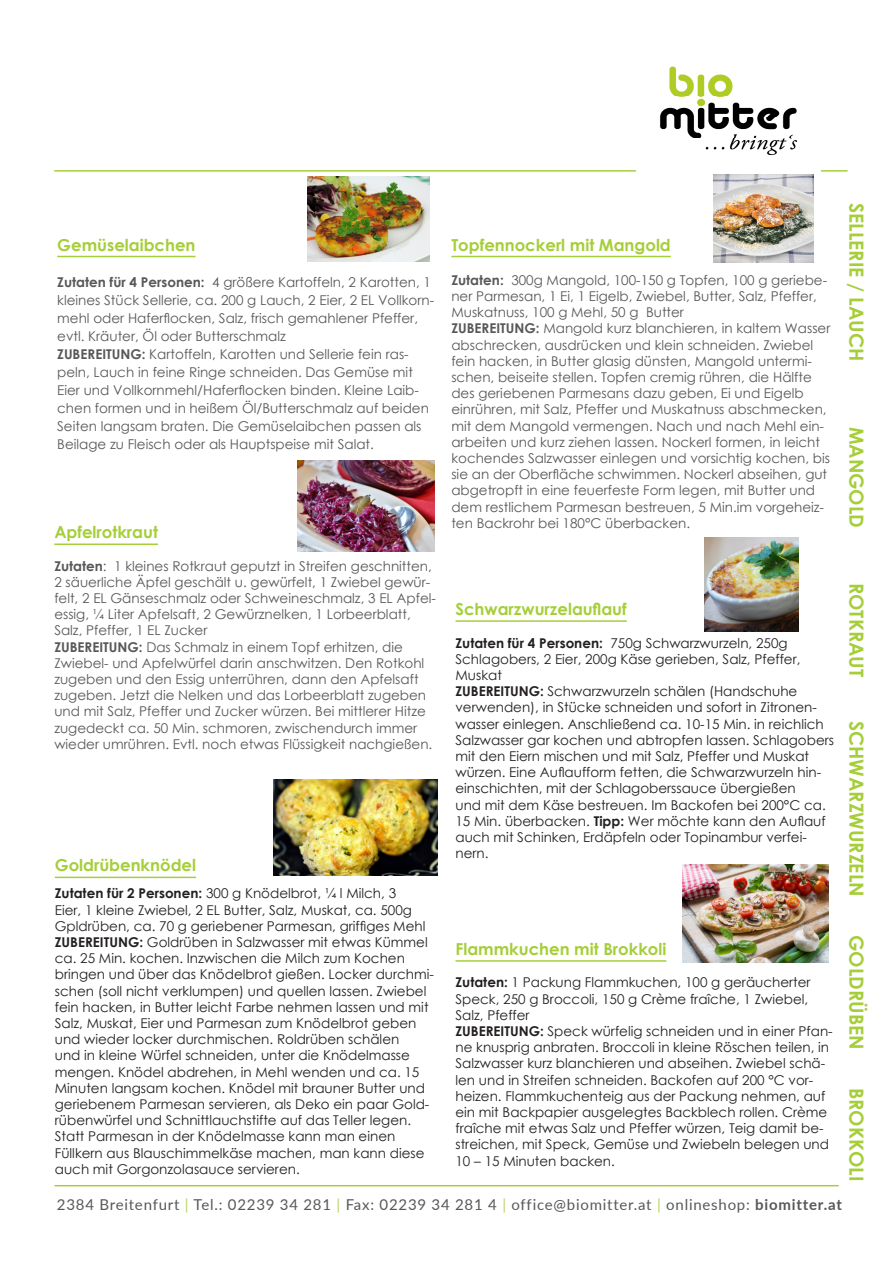
<style>
.page{position:relative;width:893px;height:1263px;background:#fff}
.page>*{position:absolute;margin:0;border:0;box-sizing:border-box;transform-origin:0 0}
.t1{font:700 19.5px "Century Gothic";color:#a6ce39}
.t2{font:700 16.5px "Century Gothic";color:#a6ce39}
.t3{font:15px "Lato";letter-spacing:.05em;color:#57585a}
.t4{font:13.5px/16.2px "Century Gothic";color:#231f20}
.t5{font:13.5px/16.2px "Century Gothic";color:#57585a}
.s1{font-weight:700}
.s2{color:#b6d65f}
</style>
<div class="page">
<img style="left:683px;top:865px;width:146px;height:97px">
<img style="left:274px;top:780px;width:163px;height:96px">
<img style="left:714px;top:174px;width:100px;height:89px">
<hr style="left:55px;top:1185px;width:783px;height:1px;background:#a6ce39">
<hr style="left:55px;top:170px;width:792px;height:2px;background:#a6ce39">
<hr style="left:451px;top:256px;width:220px;height:1px;background:#a6ce39">
<hr style="left:54px;top:543px;width:104px;height:2px;background:#a6ce39">
<img style="left:308px;top:176px;width:121px;height:85px">
<img style="left:636px;top:66px;width:185px;height:105px">
<img style="left:297px;top:461px;width:137px;height:91px">
<hr style="left:57px;top:256px;width:139px;height:1px;background:#a6ce39">
<hr style="left:455px;top:960px;width:211px;height:2px;background:#a6ce39">
<hr style="left:455px;top:620px;width:172px;height:2px;background:#a6ce39">
<hr style="left:55px;top:877px;width:141px;height:1px;background:#a6ce39">
<img style="left:704px;top:537px;width:95px;height:94px">
<p class="t2" style="left:57px;top:232px;width:140px">Gemüselaibchen</p>
<p class="t5" style="left:57px;top:272px;width:378px;line-height:18px"><span class="s1">Zutaten für 4 Personen:</span> 4 größere Kartoffeln, 2 Karotten, 1 kleines Stück Sellerie, ca. 200 g Lauch, 2 Eier, 2 EL Vollkorn&shy;mehl oder Haferflocken, Salz, frisch gemahlener Pfeffer, evtl. Kräuter, Öl oder Butterschmalz</p>
<p class="t5" style="left:57px;top:344px;width:373px;line-height:18px"><span class="s1">ZUBEREITUNG:</span> Kartoffeln, Karotten und Sellerie fein ras&shy;peln, Lauch in feine Ringe schneiden. Das Gemüse mit Eier und Vollkornmehl/Haferflocken binden. Kleine Laib&shy;chen formen und in heißem Öl/Butterschmalz auf beiden Seiten langsam braten. Die Gemüselaibchen passen als Beilage zu Fleisch oder als Hauptspeise mit Salat.</p>
<p class="t2" style="left:54px;top:520px;width:105px">Apfelrotkraut</p>
<p class="t5" style="left:54px;top:557px;width:379px"><span class="s1">Zutaten</span>: 1 kleines Rotkraut geputzt in Streifen geschnitten,</p>
<p class="t5" style="left:54px;top:574px;width:383px">2 säuerliche Äpfel geschält u. gewürfelt, 1 Zwiebel gewür&shy;felt, 2 EL Gänseschmalz oder Schweineschmalz, 3 EL Apfel&shy;essig, ¼ Liter Apfelsaft, 2 Gewürznelken, 1 Lorbeerblatt, Salz, Pfeffer, 1 EL Zucker</p>
<p class="t5" style="left:54px;top:638px;width:379px"><span class="s1">ZUBEREITUNG:</span> Das Schmalz in einem Topf erhitzen, die Zwiebel- und Apfelwürfel darin anschwitzen. Den Rotkohl zugeben und den Essig unterrühren, dann den Apfelsaft zugeben. Jetzt die Nelken und das Lorbeerblatt zugeben und mit Salz, Pfeffer und Zucker würzen. Bei mittlerer Hitze zugedeckt ca. 50 Min. schmoren, zwischendurch immer wieder umrühren. Evtl. noch etwas Flüssigkeit nachgießen.</p>
<p class="t2" style="left:55px;top:853px;width:143px">Goldrübenknödel</p>
<p class="t4" style="left:55px;top:885px;width:372px"><span class="s1">Zutaten für 2 Personen:</span> 300 g Knödelbrot, ¼ l Milch, 3<br>Eier, 1 kleine Zwiebel, 2 EL Butter, Salz, Muskat, ca. 500g<br>Gpldrüben, ca. 70 g geriebener Parmesan, griffiges Mehl</p>
<p class="t4" style="left:55px;top:934px;width:381px"><span class="s1">ZUBEREITUNG:</span> Goldrüben in Salzwasser mit etwas Kümmel ca. 25 Min. kochen. Inzwischen die Milch zum Kochen bringen und über das Knödelbrot gießen. Locker durchmi&shy;schen (soll nicht verklumpen) und quellen lassen. Zwiebel fein hacken, in Butter leicht Farbe nehmen lassen und mit Salz, Muskat, Eier und Parmesan zum Knödelbrot geben und wieder locker durchmischen. Roldrüben schälen<br>und in kleine Würfel schneiden, unter die Knödelmasse mengen. Knödel abdrehen, in Mehl wenden und ca. 15<br>Minuten langsam kochen. Knödel mit brauner Butter und geriebenem Parmesan servieren, als Deko ein paar Gold&shy;rübenwürfel und Schnittlauchstifte auf das Teller legen.<br>Statt Parmesan in der Knödelmasse kann man einen Füllkern aus Blauschimmelkäse machen, man kann diese auch mit Gorgonzolasauce servieren.</p>
<p class="t2" style="left:451px;top:232px;width:221px">Topfennockerl mit Mangold</p>
<p class="t5" style="left:451px;top:272px;width:377px"><span class="s1">Zutaten:</span> 300g Mangold, 100-150 g Topfen, 100 g geriebe&shy;ner Parmesan, 1 Ei, 1 Eigelb, Zwiebel, Butter, Salz, Pfeffer,<br>Muskatnuss, 100 g Mehl, 50 g Butter</p>
<p class="t5" style="left:451px;top:320px;width:381px"><span class="s1">ZUBEREITUNG:</span> Mangold kurz blanchieren, in kaltem Wasser abschrecken, ausdrücken und klein schneiden. Zwiebel fein hacken, in Butter glasig dünsten, Mangold untermi&shy;schen, beiseite stellen. Topfen cremig rühren, die Hälfte des geriebenen Parmesans dazu geben, Ei und Eigelb einrühren, mit Salz, Pfeffer und Muskatnuss abschmecken, mit dem Mangold vermengen. Nach und nach Mehl ein&shy;arbeiten und kurz ziehen lassen. Nockerl formen, in leicht kochendes Salzwasser einlegen und vorsichtig kochen, bis sie an der Oberfläche schwimmen. Nockerl abseihen, gut abgetropft in eine feuerfeste Form legen, mit Butter und dem restlichem Parmesan bestreuen, 5 Min.im vorgeheiz&shy;ten Backrohr bei 180°C überbacken.</p>
<p class="t1" style="left:871px;top:203px;width:160px;rotate:90deg">SELLERIE / LAUCH</p>
<p class="t1" style="left:871px;top:427px;width:103px;rotate:90deg">MANGOLD</p>
<p class="t2" style="left:455px;top:597px;width:173px">Schwarzwurzelauflauf</p>
<p class="t4" style="left:455px;top:634px;width:347px"><span class="s1">Zutaten für 4 Personen:</span> 750g Schwarzwurzeln, 250g<br>Schlagobers, 2 Eier, 200g Käse gerieben, Salz, Pfeffer,<br>Muskat</p>
<p class="t4" style="left:455px;top:683px;width:343px"><span class="s1">ZUBEREITUNG:</span> Schwarzwurzeln schälen (Handschuhe</p>
<p class="t4" style="left:455px;top:699px;width:380px">verwenden), in Stücke schneiden und sofort in Zitronen&shy;wasser einlegen. Anschließend ca. 10-15 Min. in reichlich Salzwasser gar kochen und abtropfen lassen. Schlagobers mit den Eiern mischen und mit Salz, Pfeffer und Muskat würzen. Eine Auflaufform fetten, die Schwarzwurzeln hin&shy;einschichten, mit der Schlagoberssauce übergießen</p>
<p class="t4" style="left:455px;top:796px;width:372px">und mit dem Käse bestreuen. Im Backofen bei 200°C ca.<br>15 Min. überbacken. <span class="s1">Tipp:</span> Wer möchte kann den Auflauf auch mit Schinken, Erdäpfeln oder Topinambur verfei&shy;nern.</p>
<p class="t1" style="left:871px;top:583px;width:96px;rotate:90deg">ROTKRAUT</p>
<p class="t1" style="left:871px;top:721px;width:177px;rotate:90deg">SCHWARZWURZELN</p>
<p class="t2" style="left:455px;top:936px;width:212px">Flammkuchen mit Brokkoli</p>
<p class="t4" style="left:455px;top:974px;width:357px"><span class="s1">Zutaten:</span> 1 Packung Flammkuchen, 100 g geräucherter<br>Speck, 250 g Broccoli, 150 g Crème fraîche, 1 Zwiebel,<br>Salz, Pfeffer</p>
<p class="t4" style="left:455px;top:1023px;width:379px"><span class="s1">ZUBEREITUNG:</span> Speck würfelig schneiden und in einer Pfan&shy;ne knusprig anbraten. Broccoli in kleine Röschen teilen, in Salzwasser kurz blanchieren und abseihen. Zwiebel schä&shy;len und in Streifen schneiden. Backofen auf 200 °C vor&shy;heizen. Flammkuchenteig aus der Packung nehmen, auf ein mit Backpapier ausgelegtes Backblech rollen. Crème fraîche mit etwas Salz und Pfeffer würzen, Teig damit be&shy;streichen, mit Speck, Gemüse und Zwiebeln belegen und 10 – 15 Minuten backen.</p>
<p class="t1" style="left:871px;top:935px;width:116px;rotate:90deg">GOLDRÜBEN</p>
<p class="t1" style="left:871px;top:1088px;width:95px;rotate:90deg">BROKKOLI</p>
<p class="t3" style="left:57px;top:1193px;width:786px">2384 Breitenfurt <span class="s2">|</span> Tel.: 02239 34 281 <span class="s2">|</span> Fax: 02239 34 281 4 <span class="s2">|</span> office@biomitter.at <span class="s2">|</span> onlineshop: <span class="s1">biomitter.at</span></p>
</div>
